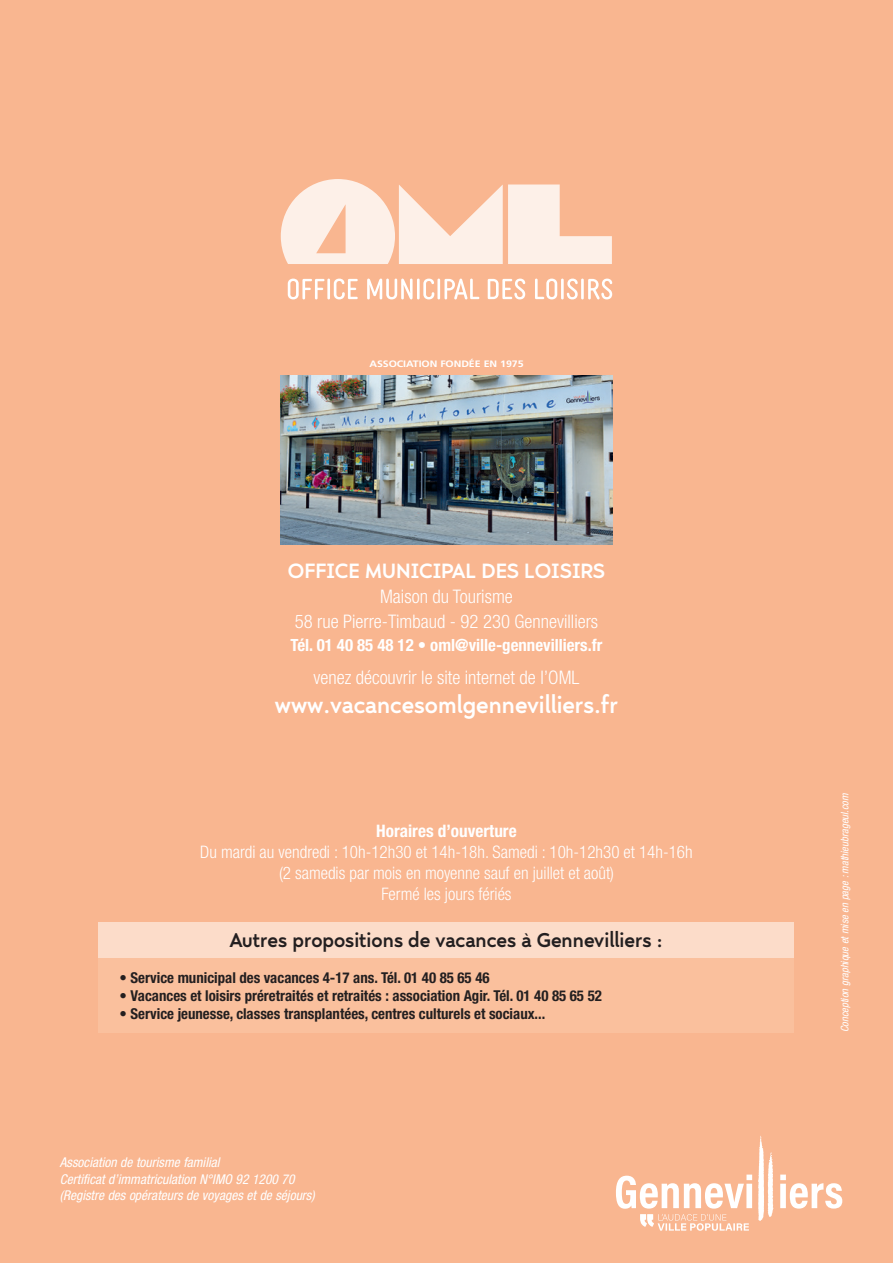
<style>
.page{position:relative;width:893px;height:1263px;background:#f9b690}
.page>*{position:absolute;margin:0;border:0;box-sizing:border-box;transform-origin:0 0}
.t1{font:25.5px "Nyata FTR";color:#fff}
.t2{font:22.5px "Nyata FTR";color:#fff}
.t3{font:21.75px "Nyata FTR";color:#231f20}
.t4{font:300 condensed 18.75px/24.8px "Helvetica Neue LT Pro";color:#fff;text-align:center}
.t5{font:300 condensed 17.25px/20.7px "Helvetica Neue LT Pro";color:#fff;text-align:center}
.t6{font:700 condensed 17.25px "Helvetica Neue LT Pro";color:#fff}
.t7{font:700 condensed 16.8px "Helvetica Neue LT Pro";color:#fff}
.t8{font:700 condensed 15px "Helvetica Neue LT Pro";color:#231f20}
.t9{font:italic condensed 13.5px/16.5px "Helvetica Neue LT Pro";color:#fff}
.t10{font:italic condensed 10.5px "Helvetica Neue LT Pro";color:#fff}
.t11{font:700 9.3px "Frutiger";letter-spacing:-.01em;color:#fff;scale:1.15 1}
</style>
<div class="page">
<img style="left:281px;top:375px;width:331px;height:169px">
<div style="left:98px;top:922px;width:696px;height:36px;background:#fcdcc9"></div>
<div style="left:98px;top:958px;width:696px;height:75px;background:#fac09d"></div>
<svg style="left:616px;top:1136px;width:226px;height:95px;background:#fac3a4"></svg>
<svg style="left:288px;top:279px;width:37px;height:20px"></svg>
<hr style="left:327px;top:279px;width:3px;height:20px;background:#fff">
<svg style="left:334px;top:279px;width:24px;height:20px"></svg>
<svg style="left:367px;top:279px;width:46px;height:20px"></svg>
<hr style="left:417px;top:279px;width:3px;height:20px;background:#fff">
<svg style="left:423px;top:279px;width:11px;height:20px"></svg>
<hr style="left:437px;top:279px;width:3px;height:20px;background:#fff">
<svg style="left:444px;top:279px;width:35px;height:20px"></svg>
<svg style="left:488px;top:279px;width:37px;height:20px"></svg>
<svg style="left:535px;top:279px;width:22px;height:20px"></svg>
<hr style="left:561px;top:279px;width:3px;height:20px;background:#fff">
<svg style="left:567px;top:279px;width:11px;height:20px"></svg>
<hr style="left:581px;top:279px;width:3px;height:20px;background:#fff">
<svg style="left:588px;top:279px;width:24px;height:20px"></svg>
<svg style="left:281px;top:179px;width:331px;height:85px;background:#fbdcca"></svg>
<p class="t11" style="left:370px;top:358px;width:135px">ASSOCIATION FONDÉE EN 1975</p>
<h2 class="t2" style="left:288px;top:557px;width:319px">OFFICE MUNICIPAL DES LOISIRS</h2>
<p class="t4" style="left:295px;top:584px;width:305px">Maison du Tourisme<br>58 rue Pierre-Timbaud - 92 230 Gennevilliers</p>
<p class="t7" style="left:291px;top:635px;width:313px">Tél. 01 40 85 48 12 • oml@ville-gennevilliers.fr</p>
<p class="t4" style="left:313px;top:665px;width:267px">venez découvrir le site internet de l’OML</p>
<h1 class="t1" style="left:275px;top:689px;width:345px">www.vacancesomlgennevilliers.fr</h1>
<p class="t6" style="left:376px;top:821px;width:142px">Horaires d’ouverture</p>
<p class="t5" style="left:200px;top:841px;width:494px">Du mardi au vendredi : 10h-12h30 et 14h-18h. Samedi : 10h-12h30 et 14h-16h (2 samedis par mois en moyenne sauf en juillet et août)<br>Fermé les jours fériés</p>
<h3 class="t3" style="left:229px;top:927px;width:435px">Autres propositions de vacances à Gennevilliers :</h3>
<p class="t8" style="left:119px;top:968px;width:372px">• Service municipal des vacances 4-17 ans. Tél. 01 40 85 65 46</p>
<p class="t8" style="left:119px;top:986px;width:484px">• Vacances et loisirs préretraités et retraités : association Agir. Tél. 01 40 85 65 52</p>
<p class="t8" style="left:119px;top:1004px;width:427px">• Service jeunesse, classes transplantées, centres culturels et sociaux...</p>
<p class="t9" style="left:60px;top:1155px;width:256px">Association de tourisme familial<br>Certificat d’immatriculation N°IMO 92 1200 70 (Registre des opérateurs de voyages et de séjours)</p>
<p class="t10" style="left:839px;top:1032px;width:241px;rotate:-90deg">Conception graphique et mise en page : mathieubrageul.com</p>
</div>
